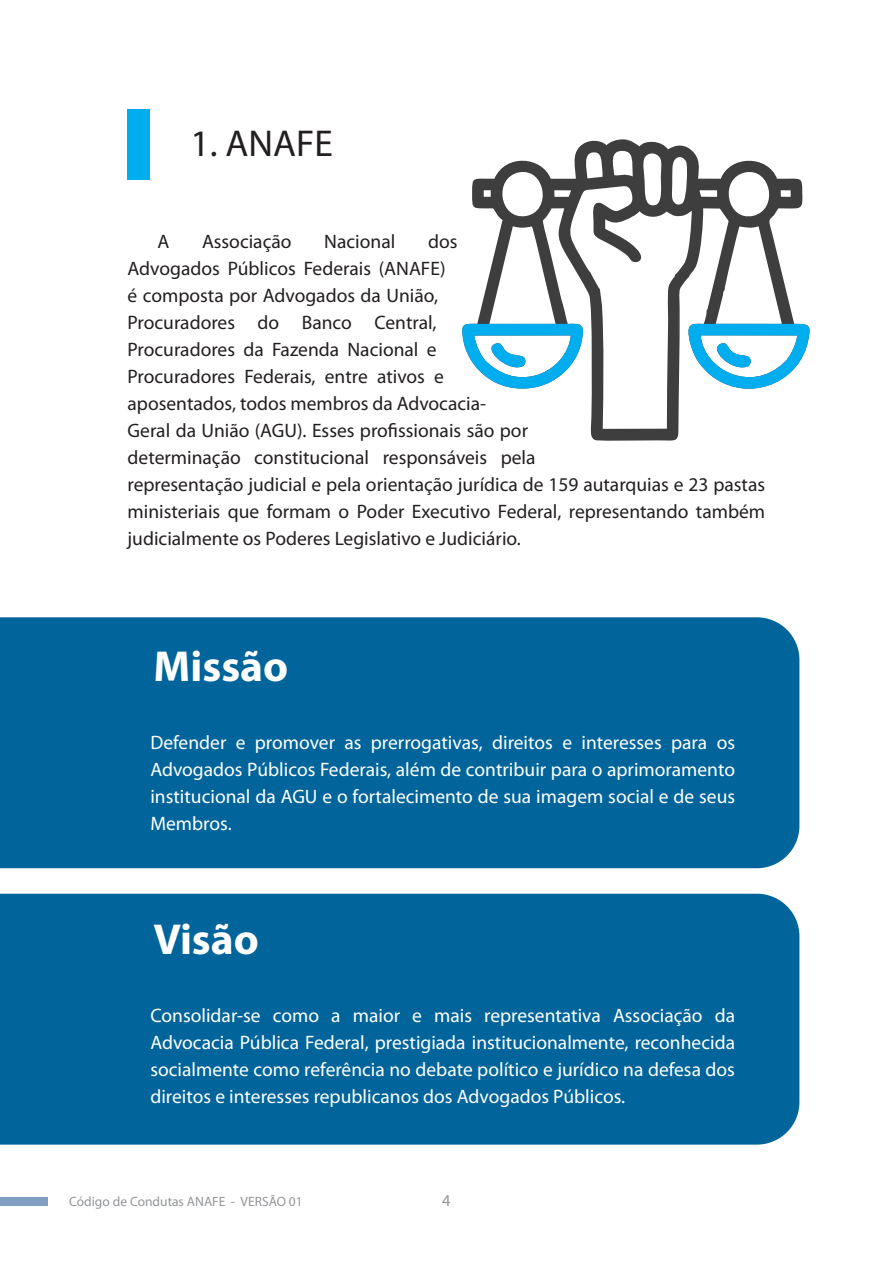
<style>
.page{position:relative;width:893px;height:1263px;background:#fff}
.page>*{position:absolute;margin:0;border:0;box-sizing:border-box;transform-origin:0 0}
.t1{font:700 43.5px "Myriad Pro";color:#fff}
.t2{font:37.5px "Myriad Pro";color:#231f20}
.t3{font:19.5px/27px "Myriad Pro";color:#231f20}
.t4{font:19.5px/27px "Myriad Pro";color:#fff;text-align:justify}
.t5{font:16.5px "Myriad Pro";color:#939598}
.t6{font:13.5px "Myriad Pro";color:#939598}
</style>
<div class="page">
<div style="left:0;top:1197px;width:48px;height:9px;background:#819ec3"></div>
<div style="left:0;top:617px;width:799px;height:251px;background:#01659b"></div>
<div style="left:0;top:894px;width:799px;height:250px;background:#01659b"></div>
<div style="left:128px;top:109px;width:22px;height:70px;background:#00aeef"></div>
<svg style="left:468px;top:139px;width:335px;height:302px"></svg>
<svg style="left:462px;top:324px;width:348px;height:76px"></svg>
<h2 class="t2" style="left:191px;top:120px;width:144px">1. ANAFE</h2>
<p class="t3" style="left:128px;top:227px;width:639px;text-indent:301px">dos<br>Advogados Públicos Federais (ANAFE)<br>é composta por Advogados da União,<br>Procuradores do Banco Central,<br>Procuradores da Fazenda Nacional e<br>Procuradores Federais, entre ativos e<br>aposentados, todos membros da Advocacia-<br>Geral da União (AGU). Esses profissionais são por<br>determinação constitucional responsáveis pela<br>representação judicial e pela orientação jurídica de 159 autarquias e 23 pastas ministeriais que formam o Poder Executivo Federal, representando também judicialmente os Poderes Legislativo e Judiciário.</p>
<p class="t3" style="left:157px;top:227px;width:13px">A</p>
<p class="t3" style="left:202px;top:227px;width:91px">Associação</p>
<p class="t3" style="left:324px;top:227px;width:73px">Nacional</p>
<h1 class="t1" style="left:154px;top:638px;width:136px">Missão</h1>
<p class="t4" style="left:150px;top:728px;width:586px">Defender e promover as prerrogativas, direitos e interesses para os Advogados Públicos Federais, além de contribuir para o aprimoramento institucional da AGU e o fortalecimento de sua imagem social e de seus Membros.</p>
<h1 class="t1" style="left:154px;top:911px;width:107px">Visão</h1>
<p class="t4" style="left:150px;top:1001px;width:586px">Consolidar-se como a maior e mais representativa Associação da Advocacia Pública Federal, prestigiada institucionalmente, reconhecida socialmente como referência no debate político e jurídico na defesa dos direitos e interesses republicanos dos Advogados Públicos.</p>
<p class="t6" style="left:69px;top:1193px;width:235px">Código de Condutas ANAFE - VERSÃO 01</p>
<p class="t5" style="left:442px;top:1190px;width:10px">4</p>
</div>
